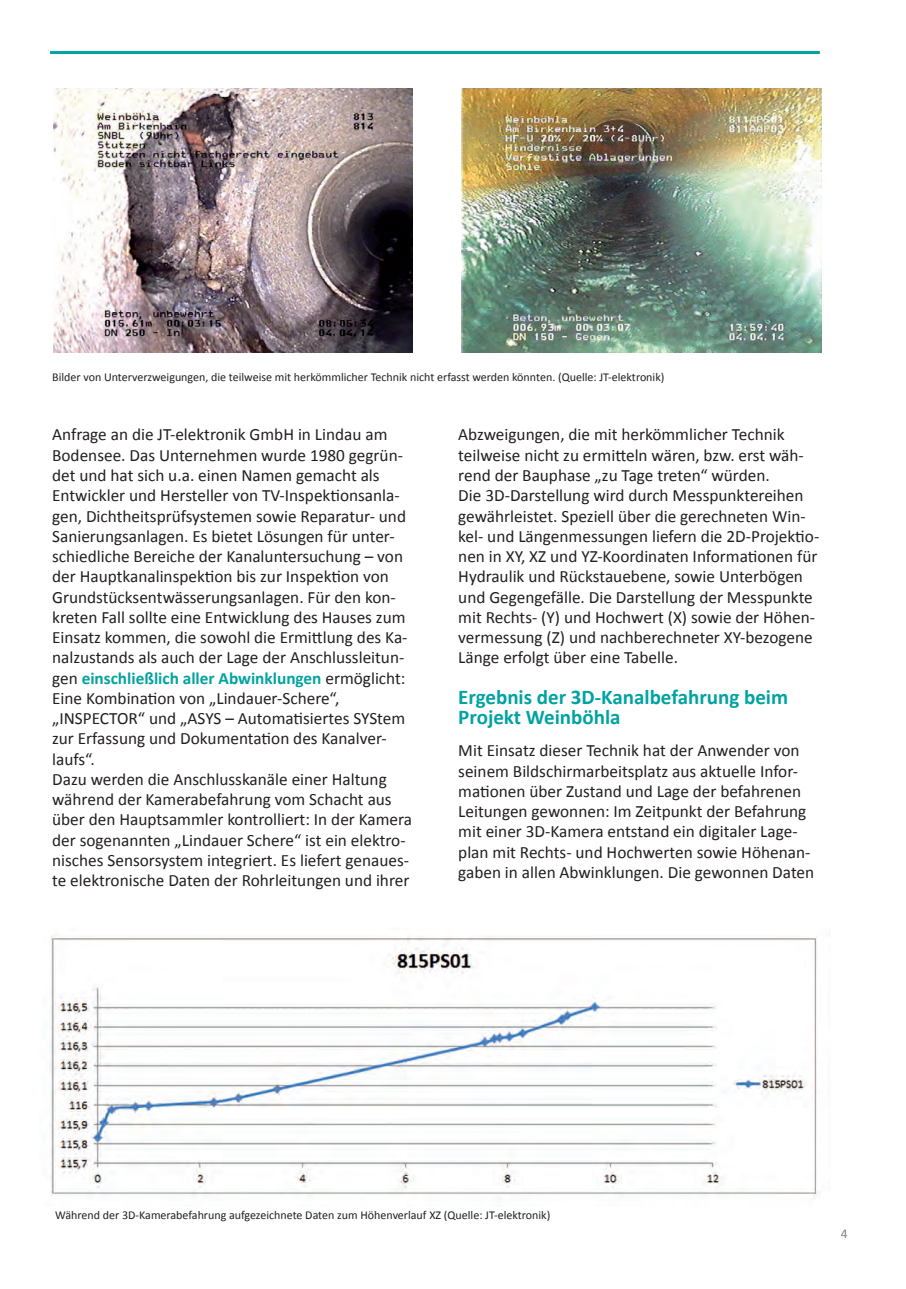
<style>
.page{position:relative;width:906px;height:1289px;background:#fff}
.page>*{position:absolute;margin:0;border:0;box-sizing:border-box;transform-origin:0 0}
.t1{font:700 21px/20.2px "Calibri";color:#00a3a1}
.t2{font:17.25px/20.2px "Calibri";color:#231f20}
.t3{font:13.5px "Calibri";color:#808285}
.t4{font:12px "Calibri";color:#231f20}
.s1{font-weight:700;color:#00a3a1}
</style>
<div class="page">
<hr style="left:50px;top:51px;width:770px;height:3px;background:#00a3a1">
<img style="left:53px;top:88px;width:360px;height:264px">
<img style="left:461px;top:88px;width:360px;height:264px">
<img style="left:50px;top:935px;width:770px;height:264px">
<p class="t4" style="left:52px;top:369px;width:614px">Bilder von Unterverzweigungen, die teilweise mit herkömmlicher Technik nicht erfasst werden könnten. (Quelle: JT-elektronik)</p>
<p class="t2" style="left:52px;top:424px;width:361px">Anfrage an die JT-elektronik GmbH in Lindau am Bodensee. Das Unternehmen wurde 1980 gegrün&shy;det und hat sich u.a. einen Namen gemacht als Entwickler und Hersteller von TV-Inspektionsanla&shy;gen, Dichtheitsprüfsystemen sowie Reparatur- und Sanierungsanlagen. Es bietet Lösungen für unter&shy;schiedliche Bereiche der Kanaluntersuchung – von der Hauptkanalinspektion bis zur Inspektion von Grundstücksentwässerungsanlagen. Für den kon&shy;kreten Fall sollte eine Entwicklung des Hauses zum Einsatz kommen, die sowohl die Ermittlung des Ka&shy;nalzustands als auch der Lage der Anschlussleitun&shy;gen <span class="s1">einschließlich aller Abwinklungen</span> ermöglicht:<br>Eine Kombination von „Lindauer-Schere“, „INSPECTOR“ und „ASYS – Automatisiertes SYStem zur Erfassung und Dokumentation des Kanalver&shy;laufs“.<br>Dazu werden die Anschlusskanäle einer Haltung während der Kamerabefahrung vom Schacht aus über den Hauptsammler kontrolliert: In der Kamera der sogenannten „Lindauer Schere“ ist ein elektro&shy;nisches Sensorsystem integriert. Es liefert genaues&shy;te elektronische Daten der Rohrleitungen und ihrer</p>
<p class="t2" style="left:458px;top:424px;width:362px">Abzweigungen, die mit herkömmlicher Technik teilweise nicht zu ermitteln wären, bzw. erst wäh&shy;rend der Bauphase „zu Tage treten“ würden.<br>Die 3D-Darstellung wird durch Messpunktereihen gewährleistet. Speziell über die gerechneten Win&shy;kel- und Längenmessungen liefern die 2D-Projektio&shy;nen in XY, XZ und YZ-Koordinaten Informationen für Hydraulik und Rückstauebene, sowie Unterbögen und Gegengefälle. Die Darstellung der Messpunkte mit Rechts- (Y) und Hochwert (X) sowie der Höhen&shy;vermessung (Z) und nachberechneter XY-bezogene Länge erfolgt über eine Tabelle.</p>
<p class="t1" style="left:458px;top:686px;width:331px">Ergebnis der 3D-Kanalbefahrung beim<br>Projekt Weinböhla</p>
<p class="t2" style="left:458px;top:740px;width:357px">Mit Einsatz dieser Technik hat der Anwender von seinem Bildschirmarbeitsplatz aus aktuelle Infor&shy;mationen über Zustand und Lage der befahrenen Leitungen gewonnen: Im Zeitpunkt der Befahrung mit einer 3D-Kamera entstand ein digitaler Lage&shy;plan mit Rechts- und Hochwerten sowie Höhenan&shy;gaben in allen Abwinklungen. Die gewonnen Daten</p>
<p class="t4" style="left:55px;top:1207px;width:496px">Während der 3D-Kamerabefahrung aufgezeichnete Daten zum Höhenverlauf XZ (Quelle: JT-elektronik)</p>
<p class="t3" style="left:841px;top:1224px;width:8px">4</p>
</div>
